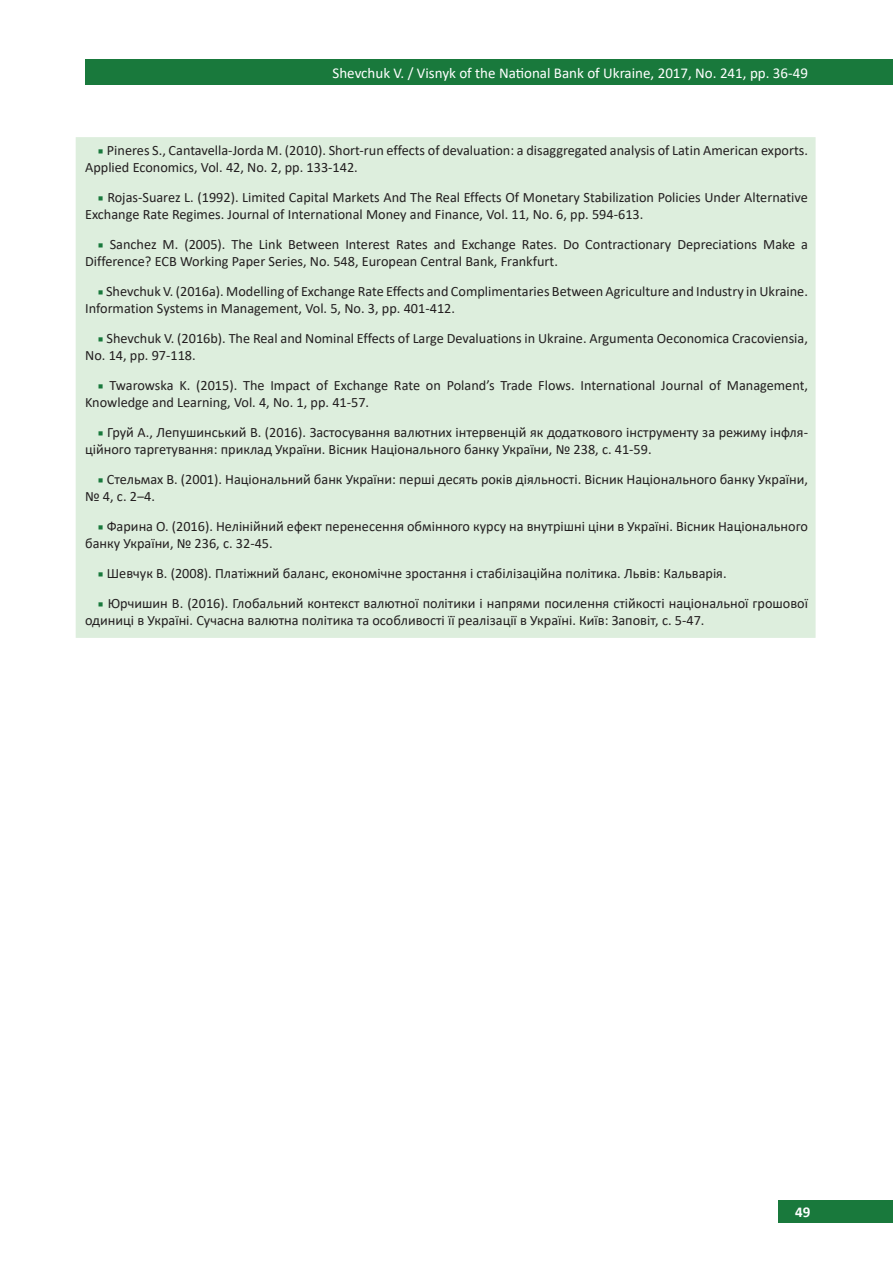
<style>
.page{position:relative;width:893px;height:1263px;background:#fff}
.page>*{position:absolute;margin:0;border:0;box-sizing:border-box;transform-origin:0 0}
.t1{font:15px "Calibri";color:#fff}
.t2{font:700 15px "Calibri";color:#fff}
.t3{font:14.25px/17.1px "Calibri";color:#231f20}
.s1{font-family:"Minion Pro";color:#19793c}
</style>
<div class="page">
<div style="left:778px;top:1200px;width:115px;height:23px;background:#19793c"></div>
<div style="left:85px;top:60px;width:808px;height:25px;background:#19793c"></div>
<div style="left:76px;top:137px;width:740px;height:501px;background:#ded"></div>
<p class="t1" style="left:332px;top:63px;width:477px">Shevchuk V. / Visnyk of the National Bank of Ukraine, 2017, No. 241, pp. 36-49</p>
<p class="t3" style="left:85px;top:142px;width:724px;text-indent:13px"><span class="s1">■</span> Pineres S., Cantavella-Jorda M. (2010). Short-run effects of devaluation: a disaggregated analysis of Latin American exports.<br>Applied Economics, Vol. 42, No. 2, pp. 133-142.</p>
<p class="t3" style="left:85px;top:189px;width:724px;text-indent:13px"><span class="s1">■</span> Rojas-Suarez L. (1992). Limited Capital Markets And The Real Effects Of Monetary Stabilization Policies Under Alternative<br>Exchange Rate Regimes. Journal of International Money and Finance, Vol. 11, No. 6, pp. 594-613.</p>
<p class="t3" style="left:85px;top:236px;width:724px;text-indent:13px"><span class="s1">■</span> Sanchez M. (2005). The Link Between Interest Rates and Exchange Rates. Do Contractionary Depreciations Make a<br>Difference? ECB Working Paper Series, No. 548, European Central Bank, Frankfurt.</p>
<p class="t3" style="left:85px;top:282px;width:724px;text-indent:13px"><span class="s1">■</span> Shevchuk V. (2016a). Modelling of Exchange Rate Effects and Complimentaries Between Agriculture and Industry in Ukraine.<br>Information Systems in Management, Vol. 5, No. 3, pp. 401-412.</p>
<p class="t3" style="left:85px;top:329px;width:724px;text-indent:13px"><span class="s1">■</span> Shevchuk V. (2016b). The Real and Nominal Effects of Large Devaluations in Ukraine. Argumenta Oeconomica Cracoviensia,<br>No. 14, pp. 97-118.</p>
<p class="t3" style="left:85px;top:376px;width:724px;text-indent:13px"><span class="s1">■</span> Twarowska K. (2015). The Impact of Exchange Rate on Poland’s Trade Flows. International Journal of Management,<br>Knowledge and Learning, Vol. 4, No. 1, pp. 41-57.</p>
<p class="t3" style="left:85px;top:423px;width:724px;text-indent:13px"><span class="s1">■</span> Груй А., Лепушинський В. (2016). Застосування валютних інтервенцій як додаткового інструменту за режиму інфля&shy;ційного таргетування: приклад України. Вісник Національного банку України, № 238, с. 41-59.</p>
<p class="t3" style="left:85px;top:470px;width:724px;text-indent:13px"><span class="s1">■</span> Стельмах В. (2001). Національний банк України: перші десять років діяльності. Вісник Національного банку України, № 4, с. 2‒4.</p>
<p class="t3" style="left:85px;top:517px;width:724px;text-indent:13px"><span class="s1">■</span> Фарина О. (2016). Нелінійний ефект перенесення обмінного курсу на внутрішні ціни в Україні. Вісник Національного банку України, № 236, с. 32-45.</p>
<p class="t3" style="left:98px;top:564px;width:630px"><span class="s1">■</span> Шевчук В. (2008). Платіжний баланс, економічне зростання і стабілізаційна політика. Львів: Кальварія.</p>
<p class="t3" style="left:85px;top:594px;width:724px;text-indent:13px"><span class="s1">■</span> Юрчишин В. (2016). Глобальний контекст валютної політики і напрями посилення стійкості національної грошової одиниці в Україні. Сучасна валютна політика та особливості її реалізації в Україні. Київ: Заповіт, c. 5-47.</p>
<p class="t2" style="left:795px;top:1201px;width:17px">49</p>
</div>
